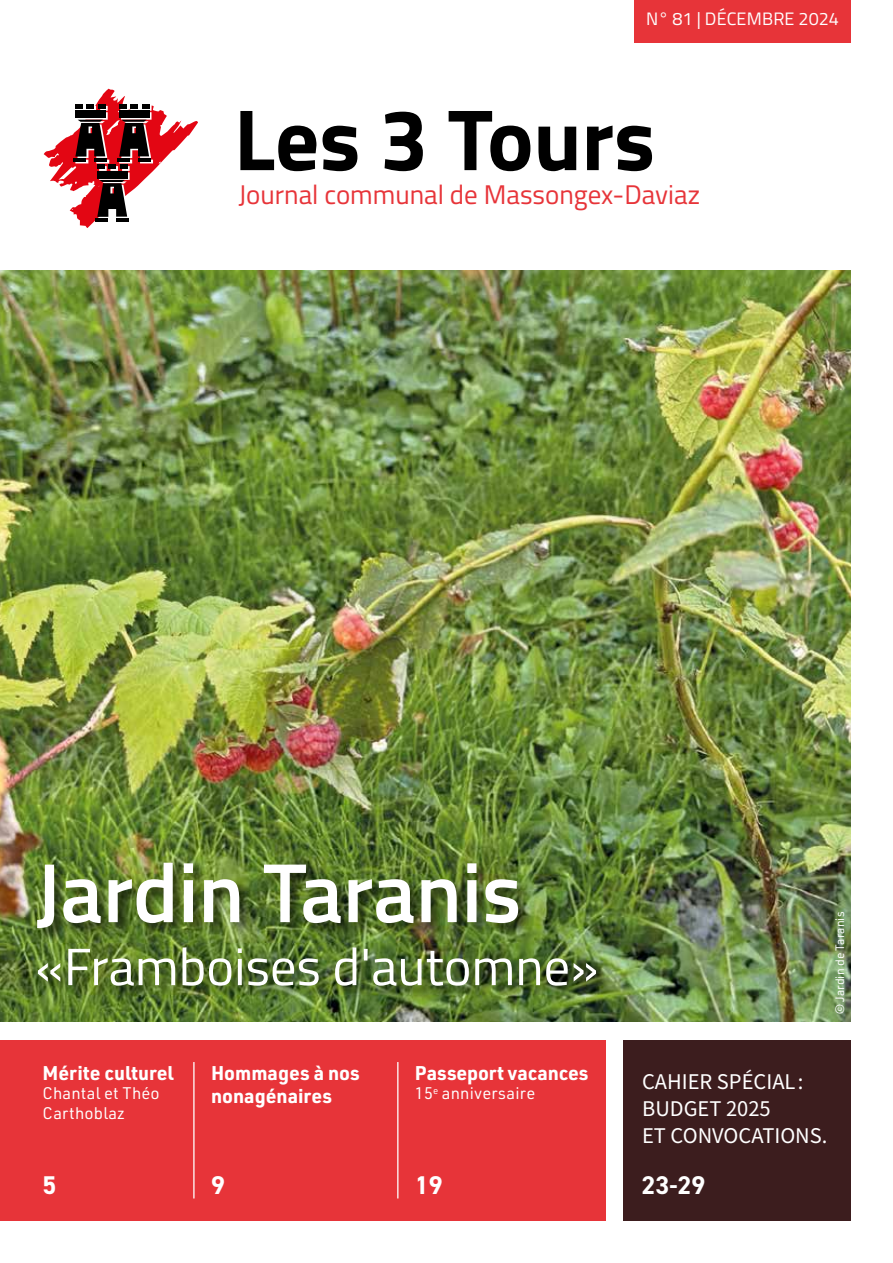
<style>
.page{position:relative;width:893px;height:1263px;background:#fff}
.page>*{position:absolute;margin:0;border:0;box-sizing:border-box;transform-origin:0 0}
.t1{font:700 87px "Titillium Web";color:#000}
.t2{font:600 84px "Titillium Web";color:#fff}
.t3{font:52.5px "Titillium Web";color:#fff}
.t4{font:27px "Titillium Web";color:#e73439}
.t5{font:700 25.65px "DIN2014";color:#fff}
.t6{font:22.5px/27px "Source Sans Pro";color:#fff}
.t7{font:700 19.5px/23.4px "URWDIN";color:#fff}
.t8{font:18px "Titillium Web";letter-spacing:.01em;color:#fff}
.t9{font:16.5px/19.5px "URWDIN";letter-spacing:.01em;color:#fff}
.t10{font:12px "URWDIN";color:#fff}
</style>
<div class="page">
<div style="left:634px;top:0;width:216px;height:43px;background:#e73439"></div>
<div style="left:0;top:1040px;width:605px;height:180px;background:#e73439"></div>
<div style="left:623px;top:1040px;width:228px;height:180px;background:#3c1d1e"></div>
<img style="left:0;top:270px;width:850px;height:752px">
<hr style="left:193px;top:1062px;width:2px;height:136px;background:#fff">
<hr style="left:397px;top:1062px;width:1px;height:136px;background:#fff">
<svg style="left:44px;top:89px;width:154px;height:139px"></svg>
<hr style="left:116px;top:218px;width:13px;height:4px;background:#000">
<hr style="left:95px;top:218px;width:13px;height:4px;background:#000">
<div style="left:35px;top:861px;width:575px;height:139px;background:#000;opacity:.6"></div>
<p class="t8" style="left:646px;top:6px;width:194px">N° 81 | DÉCEMBRE 2024</p>
<h1 class="t1" style="left:234px;top:73px;width:423px">Les 3 Tours</h1>
<h3 class="t4" style="left:239px;top:175px;width:463px">Journal communal de Massongex-Daviaz</h3>
<h2 class="t2" style="left:36px;top:830px;width:487px">Jardin Taranis</h2>
<h3 class="t3" style="left:36px;top:928px;width:564px">«Framboises d'automne»</h3>
<p class="t10" style="left:832px;top:1014px;width:104px;rotate:-90deg">© Jardin de Taranis</p>
<p class="t7" style="left:42px;top:1060px;width:133px">Mérite culturel</p>
<p class="t9" style="left:42px;top:1083px;width:119px">Chantal et Théo<br>Carthoblaz</p>
<p class="t7" style="left:211px;top:1060px;width:150px">Hommages à nos nonagénaires</p>
<p class="t6" style="left:642px;top:1068px;width:187px">CAHIER SPÉCIAL :<br>BUDGET 2025<br>ET CONVOCATIONS.</p>
<p class="t7" style="left:415px;top:1060px;width:175px">Passeport vacances</p>
<p class="t9" style="left:415px;top:1083px;width:122px">15<sup>e</sup> anniversaire</p>
<h3 class="t5" style="left:42px;top:1167px;width:15px">5</h3>
<h3 class="t5" style="left:211px;top:1167px;width:15px">9</h3>
<h3 class="t5" style="left:415px;top:1167px;width:29px">19</h3>
<h3 class="t5" style="left:642px;top:1167px;width:65px">23-29</h3>
</div>
